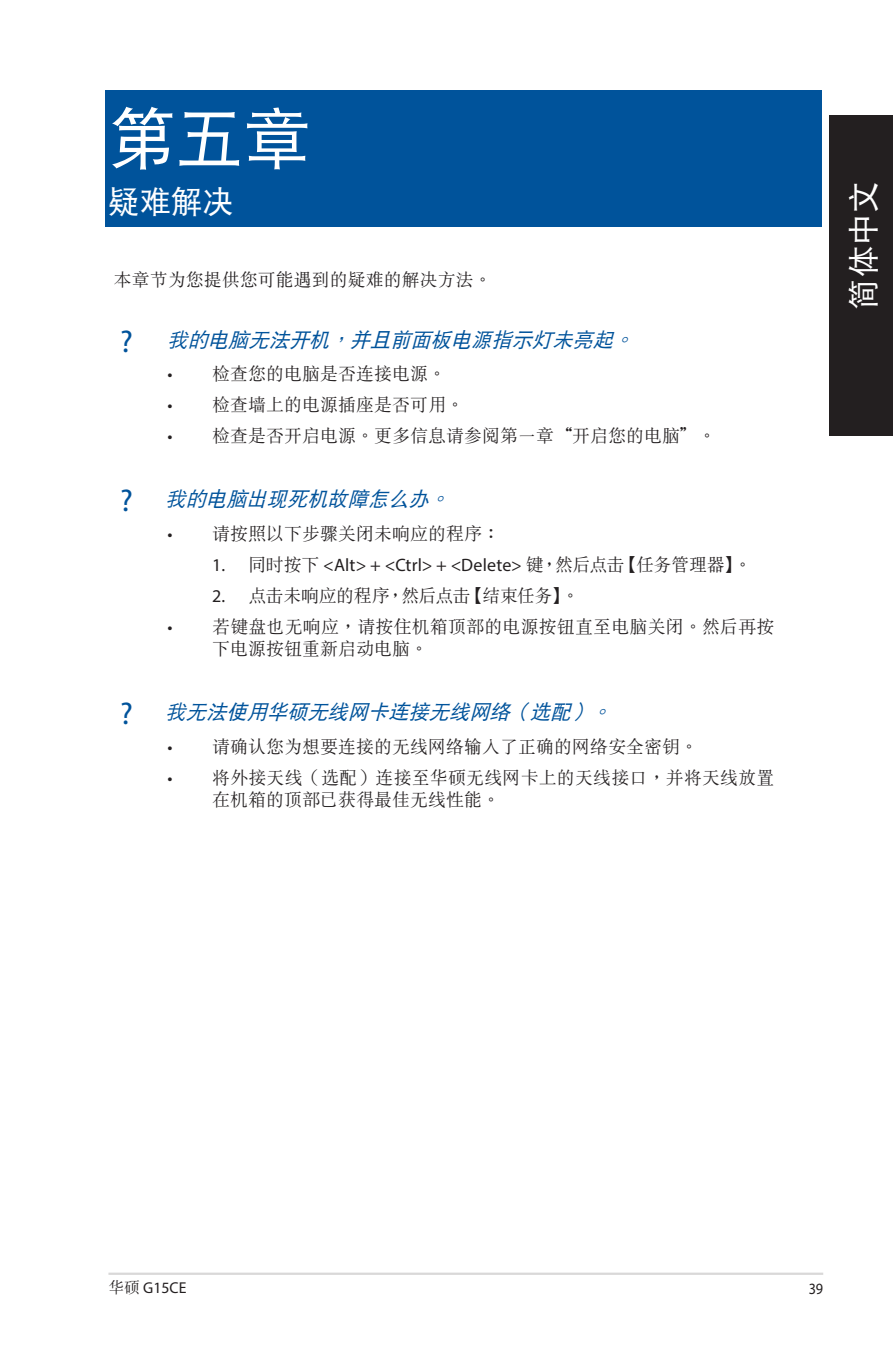
<style>
.page{position:relative;width:893px;height:1346px;background:#fff}
.page>*{position:absolute;margin:0;border:0;box-sizing:border-box;transform-origin:0 0}
.t1{font:67.5px "DF Hei GB5 Std W5";color:#fff}
.t2{font:31.5px "DF Hei GB5 Std W5";letter-spacing:.015em;color:#fff}
.t3{font:italic 20.25px "DF Hei GB5 Std W5";color:#00539b}
.t4{font:18px/21.6px "DF Song GB5 Std W5";color:#231f20}
.t5{font:18px "Myriad Pro";letter-spacing:.01em;color:#231f20}
.t6{font:18px "DF Song GB5 Std W5";letter-spacing:-.025em;color:#231f20}
.t7{font:15.75px "Myriad Pro";color:#231f20}
.t8{font:15.75px "Myriad Pro";color:#231f20;scale:.9 1}
.s1{font-family:"Myriad Pro";font-style:normal;font-size:31.5px}
.s2{font-family:"Myriad Pro"}
.s3{font-family:"DF Song GB5 Std W5"}
</style>
<div class="page">
<hr style="left:108px;top:1272px;width:715px;height:3px;background:#d9d8d8">
<div style="left:105px;top:90px;width:717px;height:137px;background:#00539b"></div>
<div style="left:829px;top:115px;width:64px;height:320px;background:#231f20"></div>
<h1 class="t1" style="left:108px;top:102px;width:204px">第五章</h1>
<h2 class="t2" style="left:108px;top:185px;width:127px">疑難解決</h2>
<p class="t4" style="left:114px;top:268px;width:379px">本章節為您提供您可能遇到的疑難的解決方法。</p>
<p class="t3" style="left:120px;top:328px;width:520px"><span class="s1">?</span> 我的電腦無法開機，並且前面板電源指示燈未亮起。</p>
<p class="t4" style="left:168px;top:362px;width:280px"><span class="s2">•</span> 檢查您的電腦是否連接電源。</p>
<p class="t4" style="left:168px;top:393px;width:298px"><span class="s2">•</span> 檢查牆上的電源插座是否可用。</p>
<p class="t4" style="left:168px;top:424px;width:550px"><span class="s2">•</span> 檢查是否開啟電源。更多信息請參閱第一章“開啟您的電腦＂。</p>
<p class="t3" style="left:120px;top:488px;width:336px"><span class="s1">?</span> 我的電腦出現死機故障怎麼辦。</p>
<p class="t4" style="left:168px;top:522px;width:334px"><span class="s2">•</span> 請按照以下步驟關閉未響應的程序：</p>
<p class="t5" style="left:212px;top:554px;width:541px">1. <span class="s3">同時按下</span> &lt;Alt&gt; + &lt;Ctrl&gt; + &lt;Delete&gt; <span class="s3">鍵，然後點擊【任務管理器】。</span></p>
<p class="t6" style="left:212px;top:586px;width:369px"><span class="s2">2.</span> 點擊未響應的程序，然後點擊【結束任務】。</p>
<p class="t4" style="left:212px;top:616px;width:564px;text-indent:-45px"><span class="s2">•</span> 若鍵盤也無響應，請按住機箱頂部的電源按鈕直至電腦關閉。然後再按下電源按鈕重新啟動電腦。</p>
<p class="t3" style="left:120px;top:701px;width:498px"><span class="s1">?</span> 我無法使用華碩無線網卡連接無線網絡（選配）。</p>
<p class="t4" style="left:168px;top:735px;width:532px"><span class="s2">•</span> 請確認您為想要連接的無線網絡輸入了正確的網絡安全密鑰。</p>
<p class="t4" style="left:212px;top:766px;width:564px;text-indent:-45px"><span class="s2">•</span> 將外接天線（選配）連接至華碩無線網卡上的天線接口，並將天線放置在機箱的頂部已獲得最佳無線性能。</p>
<h2 class="t2" style="left:846px;top:310px;width:130px;rotate:-90deg">簡體中文</h2>
<p class="t7" style="left:108px;top:1278px;width:80px"><span class="s3">華碩</span> G15CE</p>
<p class="t8" style="left:809px;top:1279px;width:18px">39</p>
</div>
